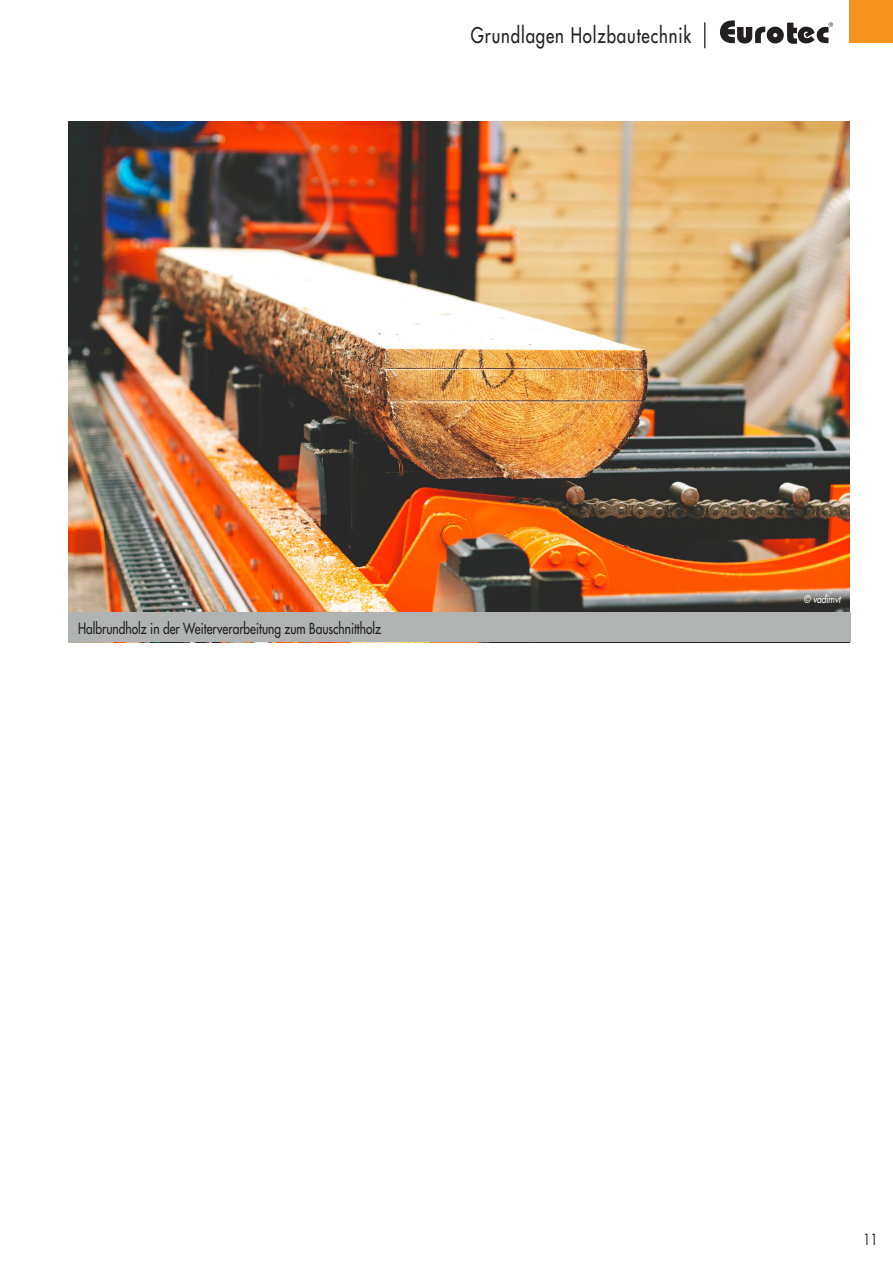
<style>
.page{position:relative;width:893px;height:1263px;background:#fff}
.page>*{position:absolute;margin:0;border:0;box-sizing:border-box;transform-origin:0 0}
.t1{font:500 21px "Futura Std";letter-spacing:.055em;color:#231f20;scale:.8 1}
.t2{font:500 15px "Futura Std";color:#231f20;scale:.8 1}
.t3{font:15px "Futura Std";color:#231f20;scale:.8 1}
.t4{font:italic 500 10.5px "Futura Std";color:#fff;scale:.8 1}
</style>
<div class="page">
<svg style="left:704px;top:22px;width:1px;height:26px"></svg>
<svg style="left:720px;top:20px;width:113px;height:24px"></svg>
<div style="left:849px;top:0;width:44px;height:42px;background:#f7931d"></div>
<img style="left:68px;top:121px;width:781px;height:492px">
<div style="left:68px;top:613px;width:782px;height:29px;background:#b1b3b3"></div>
<h1 class="t1" style="left:471px;top:22px;width:277px">Grundlagen Holzbautechnik</h1>
<p class="t2" style="left:78px;top:618px;width:380px">Halbrundholz in der Weiterverarbeitung zum Bauschnittholz</p>
<p class="t4" style="left:804px;top:592px;width:47px">© vadimvt</p>
<p class="t3" style="left:863px;top:1230px;width:20px">11</p>
</div>
